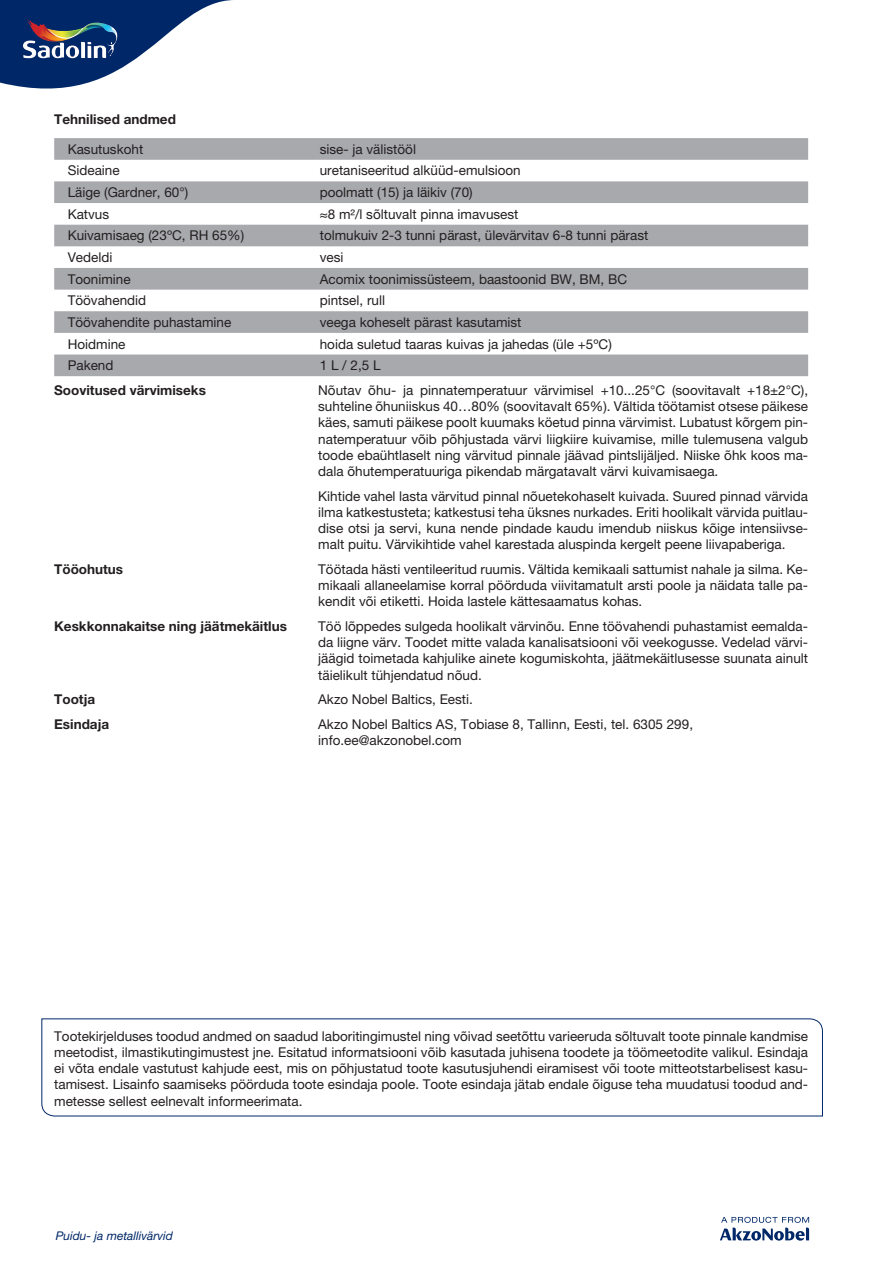
<style>
.page{position:relative;width:893px;height:1263px;background:#fff}
.page>*{position:absolute;margin:0;border:0;box-sizing:border-box;transform-origin:0 0}
.t1{font:13.5px/16.2px "Helvetica Neue LT Pro";color:#231f20;text-align:justify}
.t2{font:700 13.5px "Helvetica Neue LT Pro";color:#231f20}
.t3{font:italic 12px "Helvetica Neue LT Pro";color:#002868}
</style>
<div class="page">
<svg style="left:41px;top:1018px;width:782px;height:99px"></svg>
<svg style="left:720px;top:1217px;width:89px;height:23px"></svg>
<svg style="left:0;top:0;width:232px;height:89px"></svg>
<img style="left:23px;top:20px;width:96px;height:38px">
<svg style="left:54px;top:138px;width:754px;height:238px;fill:#a8a9ad"></svg>
<p class="t2" style="left:54px;top:110px;width:123px">Tehnilised andmed</p>
<p class="t1" style="left:68px;top:141px;width:77px">Kasutuskoht</p>
<p class="t1" style="left:320px;top:141px;width:98px">sise- ja välistööl</p>
<p class="t1" style="left:68px;top:162px;width:54px">Sideaine</p>
<p class="t1" style="left:320px;top:162px;width:203px">uretaniseeritud alküüd-emulsioon</p>
<p class="t1" style="left:68px;top:184px;width:122px">Läige (Gardner, 60°)</p>
<p class="t1" style="left:320px;top:184px;width:155px">poolmatt (15) ja läikiv (70)</p>
<p class="t1" style="left:68px;top:206px;width:43px">Katvus</p>
<p class="t1" style="left:320px;top:206px;width:200px">≈8 m²/l sõltuvalt pinna imavusest</p>
<p class="t1" style="left:68px;top:227px;width:178px">Kuivamisaeg (23ºC, RH 65%)</p>
<p class="t1" style="left:320px;top:227px;width:330px">tolmukuiv 2-3 tunni pärast, ülevärvitav 6-8 tunni pärast</p>
<p class="t1" style="left:68px;top:249px;width:46px">Vedeldi</p>
<p class="t1" style="left:320px;top:249px;width:25px">vesi</p>
<p class="t1" style="left:68px;top:271px;width:65px">Toonimine</p>
<p class="t1" style="left:320px;top:271px;width:309px">Acomix toonimissüsteem, baastoonid BW, BM, BC</p>
<p class="t1" style="left:68px;top:292px;width:80px">Töövahendid</p>
<p class="t1" style="left:320px;top:292px;width:67px">pintsel, rull</p>
<p class="t1" style="left:68px;top:314px;width:165px">Töövahendite puhastamine</p>
<p class="t1" style="left:320px;top:314px;width:203px">veega koheselt pärast kasutamist</p>
<p class="t1" style="left:68px;top:335px;width:59px">Hoidmine</p>
<p class="t1" style="left:320px;top:335px;width:294px">hoida suletud taaras kuivas ja jahedas (üle +5ºC)</p>
<p class="t1" style="left:68px;top:357px;width:47px">Pakend</p>
<p class="t1" style="left:320px;top:357px;width:62px">1 L / 2,5 L</p>
<p class="t2" style="left:54px;top:382px;width:153px">Soovitused värvimiseks</p>
<p class="t1" style="left:318px;top:382px;width:491px">Nõutav õhu- ja pinnatemperatuur värvimisel +10...25°C (soovitavalt +18±2°C), suhteline õhuniiskus 40…80% (soovitavalt 65%). Vältida töötamist otsese päikese käes, samuti päikese poolt kuumaks köetud pinna värvimist. Lubatust kõrgem pin&shy;natemperatuur võib põhjustada värvi liigkiire kuivamise, mille tulemusena valgub toode ebaühtlaselt ning värvitud pinnale jäävad pintslijäljed. Niiske õhk koos ma&shy;dala õhutemperatuuriga pikendab märgatavalt värvi kuivamisaega.</p>
<p class="t1" style="left:318px;top:487px;width:491px">Kihtide vahel lasta värvitud pinnal nõuetekohaselt kuivada. Suured pinnad värvida ilma katkestusteta; katkestusi teha üksnes nurkades. Eriti hoolikalt värvida puitlau&shy;dise otsi ja servi, kuna nende pindade kaudu imendub niiskus kõige intensiivse&shy;malt puitu. Värvikihtide vahel karestada aluspinda kergelt peene liivapaberiga.</p>
<p class="t2" style="left:54px;top:561px;width:71px">Tööohutus</p>
<p class="t1" style="left:318px;top:561px;width:491px">Töötada hästi ventileeritud ruumis. Vältida kemikaali sattumist nahale ja silma. Ke&shy;mikaali allaneelamise korral pöörduda viivitamatult arsti poole ja näidata talle pa&shy;kendit või etiketti. Hoida lastele kättesaamatus kohas.</p>
<p class="t2" style="left:54px;top:618px;width:234px">Keskkonnakaitse ning jäätmekäitlus</p>
<p class="t1" style="left:318px;top:618px;width:491px">Töö lõppedes sulgeda hoolikalt värvinõu. Enne töövahendi puhastamist eemalda&shy;da liigne värv. Toodet mitte valada kanalisatsiooni või veekogusse. Vedelad värvi&shy;jäägid toimetada kahjulike ainete kogumiskohta, jäätmekäitlusesse suunata ainult täielikult tühjendatud nõud.</p>
<p class="t2" style="left:54px;top:691px;width:42px">Tootja</p>
<p class="t1" style="left:318px;top:691px;width:156px">Akzo Nobel Baltics, Eesti.</p>
<p class="t2" style="left:54px;top:716px;width:56px">Esindaja</p>
<p class="t1" style="left:318px;top:716px;width:376px">Akzo Nobel Baltics AS, Tobiase 8, Tallinn, Eesti, tel. 6305 299, info.ee@akzonobel.com</p>
<p class="t1" style="left:54px;top:1028px;width:755px">Tootekirjelduses toodud andmed on saadud laboritingimustel ning võivad seetõttu varieeruda sõltuvalt toote pinnale kandmise meetodist, ilmastikutingimustest jne. Esitatud informatsiooni võib kasutada juhisena toodete ja töömeetodite valikul. Esindaja ei võta endale vastutust kahjude eest, mis on põhjustatud toote kasutusjuhendi eiramisest või toote mitteotstarbelisest kasu&shy;tamisest. Lisainfo saamiseks pöörduda toote esindaja poole. Toote esindaja jätab endale õiguse teha muudatusi toodud and&shy;metesse sellest eelnevalt informeerimata.</p>
<p class="t3" style="left:56px;top:1228px;width:119px">Puidu- ja metallivärvid</p>
</div>
